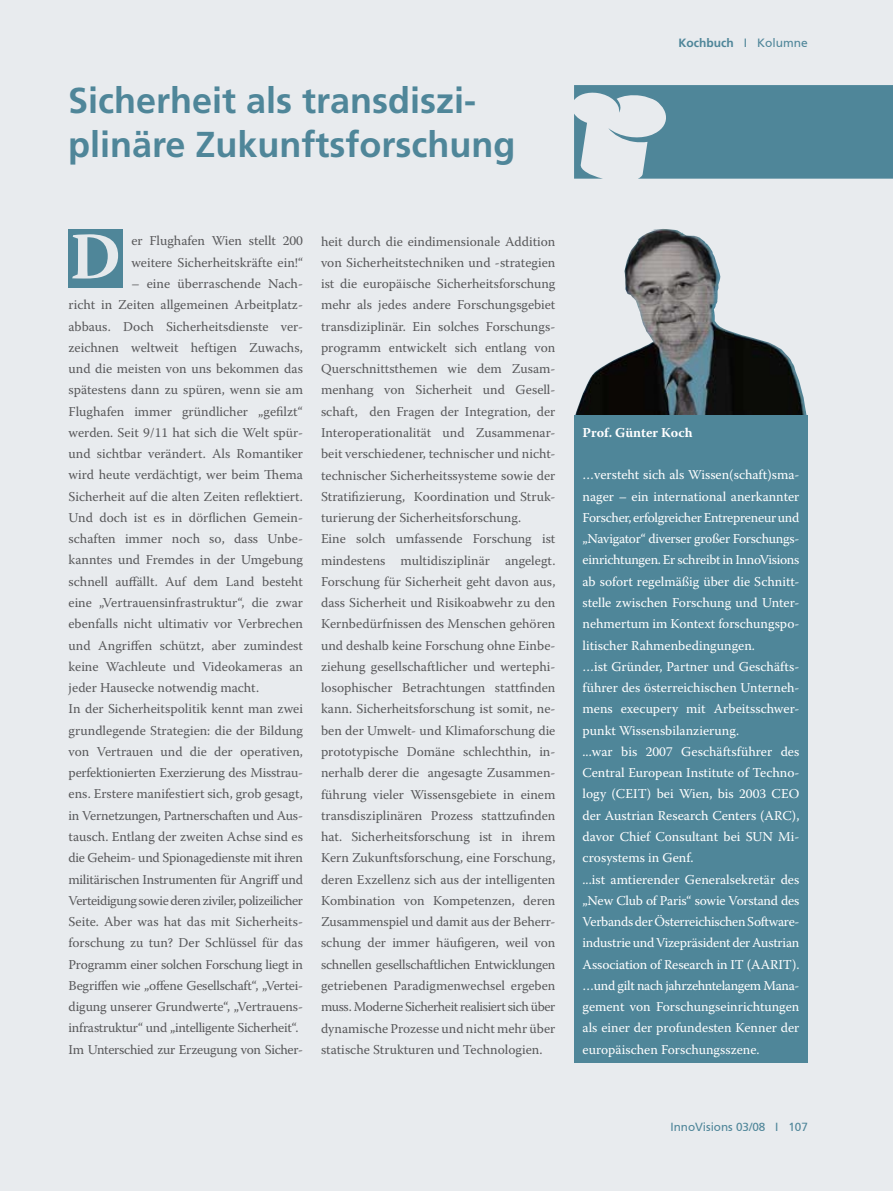
<style>
.page{position:relative;width:893px;height:1191px;background:#e8ebee}
.page>*{position:absolute;margin:0;border:0;box-sizing:border-box;transform-origin:0 0}
.t1{font:700 66px "Warnock Pro";color:#e5e9ec}
.t2{font:700 36px/43.2px "Frutiger";color:#4f8699}
.t3{font:13.5px/21.3px "Warnock Pro";color:#58585a}
.t4{font:13.5px/21.3px "Warnock Pro";color:#fff}
.t5{font:700 13.5px "Warnock Pro";color:#fff}
.t6{font:700 12px "Frutiger";color:#4f8699}
.t7{font:11.7px "Frutiger Fhg";color:#4f8699}
.s1{font-family:"Frutiger Fhg";font-weight:400}
</style>
<div class="page">
<svg style="left:574px;top:85px;width:319px;height:94px"></svg>
<img style="left:575px;top:229px;width:232px;height:186px">
<div style="left:574px;top:415px;width:234px;height:648px;background:#4f8699"></div>
<div style="left:68px;top:230px;width:55px;height:58px;background:#4f8699"></div>
<h2 class="t2" style="left:68px;top:79px;width:449px">Sicherheit als transdiszi&shy;plinäre Zukunftsforschung</h2>
<p class="t6" style="left:679px;top:36px;width:131px">Kochbuch <span class="s1">I Kolumne</span></p>
<h1 class="t1" style="left:70px;top:217px;width:52px">D</h1>
<p class="t3" style="left:131px;top:230px;width:173px">er Flughafen Wien stellt 200 weitere Sicherheitskräfte ein!“</p>
<p class="t3" style="left:69px;top:273px;width:236px;text-indent:63px">– eine überraschende Nach&shy;richt in Zeiten allgemeinen Arbeitplatz&shy;abbaus. Doch Sicherheitsdienste ver&shy;zeichnen weltweit heftigen Zuwachs, und die meisten von uns bekommen das spätestens dann zu spüren, wenn sie am Flughafen immer gründlicher „gefilzt“ werden. Seit 9/11 hat sich die Welt spür&shy;und sichtbar verändert. Als Romantiker wird heute verdächtigt, wer beim Thema Sicherheit auf die alten Zeiten reflektiert.<br>Und doch ist es in dörflichen Gemein&shy;schaften immer noch so, dass Unbe&shy;kanntes und Fremdes in der Umgebung schnell auffällt. Auf dem Land besteht eine „Vertrauensinfrastruktur“, die zwar ebenfalls nicht ultimativ vor Verbrechen und Angriffen schützt, aber zumindest keine Wachleute und Videokameras an jeder Hausecke notwendig macht.<br>In der Sicherheitspolitik kennt man zwei grundlegende Strategien: die der Bildung von Vertrauen und die der operativen, perfektionierten Exerzierung des Misstrau&shy;ens. Erstere manifestiert sich, grob gesagt, in Vernetzungen, Partnerschaften und Aus&shy;tausch. Entlang der zweiten Achse sind es die Geheim- und Spionagedienste mit ihren militärischen Instrumenten für Angriff und Verteidigung sowie deren ziviler, polizeilicher Seite. Aber was hat das mit Sicherheits&shy;forschung zu tun? Der Schlüssel für das Programm einer solchen Forschung liegt in Begriffen wie „offene Gesellschaft“, „Vertei&shy;digung unserer Grundwerte“, „Vertrauens&shy;infrastruktur“ und „intelligente Sicherheit“.<br>Im Unterschied zur Erzeugung von Sicher-</p>
<p class="t3" style="left:321px;top:230px;width:236px">heit durch die eindimensionale Addition von Sicherheitstechniken und -strategien ist die europäische Sicherheitsforschung mehr als jedes andere Forschungsgebiet transdiziplinär. Ein solches Forschungs&shy;programm entwickelt sich entlang von Querschnittsthemen wie dem Zusam&shy;menhang von Sicherheit und Gesell&shy;schaft, den Fragen der Integration, der Interoperationalität und Zusammenar&shy;beit verschiedener, technischer und nicht&shy;technischer Sicherheitssysteme sowie der Stratifizierung, Koordination und Struk&shy;turierung der Sicherheitsforschung.<br>Eine solch umfassende Forschung ist mindestens multidisziplinär angelegt.<br>Forschung für Sicherheit geht davon aus, dass Sicherheit und Risikoabwehr zu den Kernbedürfnissen des Menschen gehören und deshalb keine Forschung ohne Einbe&shy;ziehung gesellschaftlicher und wertephi&shy;losophischer Betrachtungen stattfinden kann. Sicherheitsforschung ist somit, ne&shy;ben der Umwelt- und Klimaforschung die prototypische Domäne schlechthin, in&shy;nerhalb derer die angesagte Zusammen&shy;führung vieler Wissensgebiete in einem transdisziplinären Prozess stattzufinden hat. Sicherheitsforschung ist in ihrem Kern Zukunftsforschung, eine Forschung, deren Exzellenz sich aus der intelligenten Kombination von Kompetenzen, deren Zusammenspiel und damit aus der Beherr&shy;schung der immer häufigeren, weil von schnellen gesellschaftlichen Entwicklungen getriebenen Paradigmenwechsel ergeben muss. Moderne Sicherheit realisiert sich über dynamische Prozesse und nicht mehr über statische Strukturen und Technologien.</p>
<p class="t5" style="left:583px;top:424px;width:112px">Prof. Günter Koch</p>
<p class="t4" style="left:583px;top:464px;width:218px">…versteht sich als Wissen(schaft)sma&shy;nager – ein international anerkannter Forscher, erfolgreicher Entrepreneur und „Navigator“ diverser großer Forschungs&shy;einrichtungen. Er schreibt in InnoVisions ab sofort regelmäßig über die Schnitt&shy;stelle zwischen Forschung und Unter&shy;nehmertum im Kontext forschungspo&shy;litischer Rahmenbedingungen.<br>…ist Gründer, Partner und Geschäfts&shy;führer des österreichischen Unterneh&shy;mens execupery mit Arbeitsschwer&shy;punkt Wissensbilanzierung.<br>...war bis 2007 Geschäftsführer des Central European Institute of Techno&shy;logy (CEIT) bei Wien, bis 2003 CEO der Austrian Research Centers (ARC), davor Chief Consultant bei SUN Mi&shy;crosystems in Genf.<br>...ist amtierender Generalsekretär des „New Club of Paris“ sowie Vorstand des Verbands der Österreichischen Software&shy;industrie und Vizepräsident der Austrian Association of Research in IT (AARIT). …und gilt nach jahrzehntelangem Mana&shy;gement von Forschungseinrichtungen als einer der profundesten Kenner der europäischen Forschungsszene.</p>
<p class="t7" style="left:670px;top:1120px;width:139px">InnoVisions 03/08 I 107</p>
</div>
